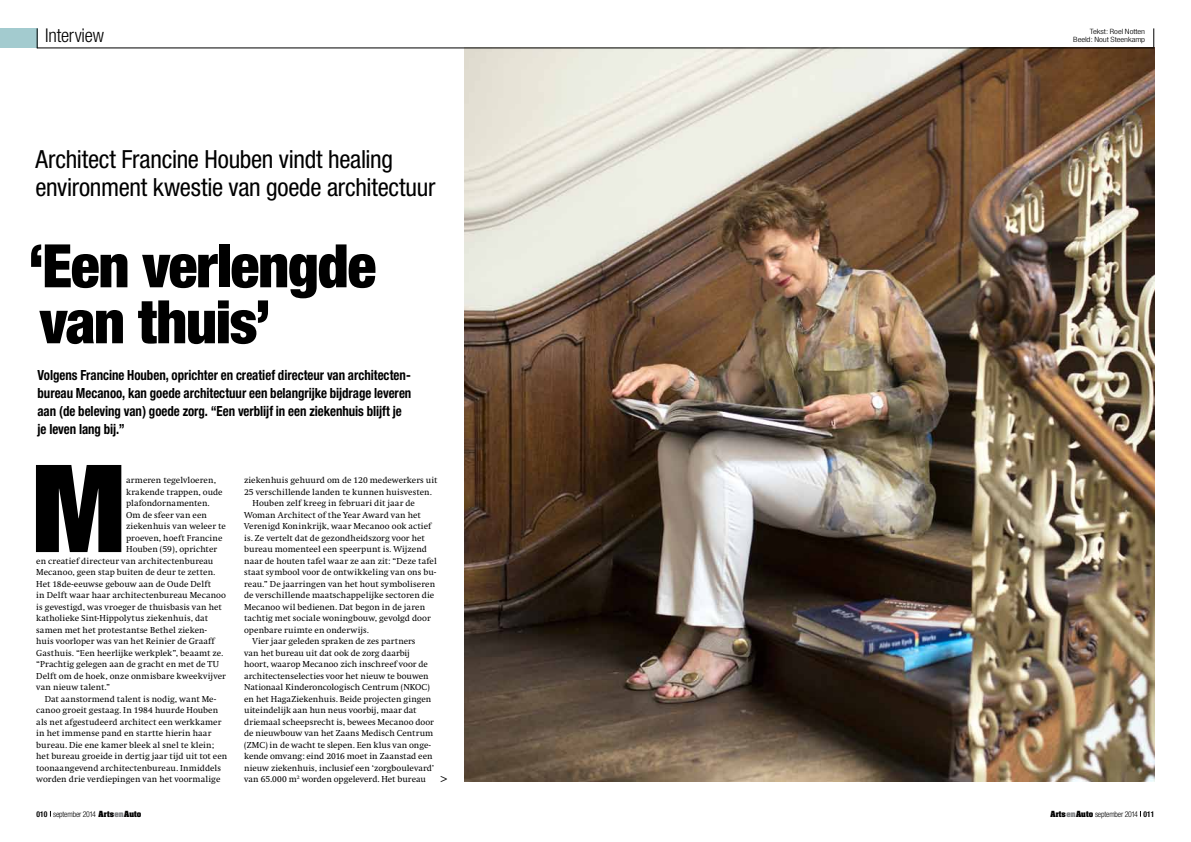
<style>
.page{position:relative;width:1191px;height:842px;background:#fff}
.page>*{position:absolute;margin:0;border:0;box-sizing:border-box;transform-origin:0 0}
.t1{font:900 expanded 121.9px "Helvetica Neue";color:#000}
.t2{font:900 condensed 60px/56px "Helvetica Neue";letter-spacing:-.025em;color:#000}
.t3{font:condensed 25px/28px "Helvetica Neue";letter-spacing:-.01em;color:#000}
.t4{font:300 condensed 19px "Helvetica Neue";letter-spacing:-.01em;color:#000}
.t5{font:700 condensed 14px/18px "Helvetica Neue";color:#000;scale:.92 1}
.t6{font:12px "Helvetica Neue";color:#000}
.t7{font:9px "AA Swift";letter-spacing:.005em;color:#000}
.t8{font:300 condensed 8px "Helvetica Neue";letter-spacing:-.02em;color:#000}
.t9{font:300 condensed 7.3px/8.3px "Helvetica Neue";letter-spacing:-.005em;color:#000;text-align:right;scale:1.21 1}
.s1{font-weight:700}
.s2{font-family:"Aachen";font-weight:700;font-stretch:normal;font-size:7.2px}
.s3{font-family:"Aachen";font-weight:700;font-stretch:normal;font-size:7.2px;color:#808285}
</style>
<div class="page">
<div style="left:0;top:28px;width:37px;height:20px;background:#a3cbcf"></div>
<svg style="left:37px;top:28px;width:1px;height:20px"></svg>
<svg style="left:1153px;top:28px;width:1px;height:20px"></svg>
<img style="left:464px;top:49px;width:690px;height:733px">
<hr style="left:37px;top:48px;width:1117px;height:1px;background:#000">
<h3 class="t4" style="left:45px;top:24px;width:60px">Interview</h3>
<p class="t9" style="left:1073px;top:27px;width:61px">Tekst: Roel Notten<br>Beeld: Nout Steenkamp</p>
<h3 class="t3" style="left:35px;top:145px;width:401px">Architect Francine Houben vindt healing environment kwestie van goede architectuur</h3>
<h2 class="t2" style="left:28px;top:237px;width:349px">‘Een verlengde van thuis’</h2>
<p class="t5" style="left:38px;top:366px;width:408px">Volgens Francine Houben, oprichter en creatief directeur van architecten&shy;bureau Mecanoo, kan goede architectuur een belangrijke bijdrage leveren aan (de beleving van) goede zorg. “Een verblijf in een ziekenhuis blijft je je leven lang bij.”</p>
<h1 class="t1" style="left:31px;top:431px;width:96px">M</h1>
<p class="t7" style="left:126px;top:475px;width:91px">armeren tegelvloeren,</p>
<p class="t7" style="left:126px;top:487px;width:98px">krakende trappen, oude</p>
<p class="t7" style="left:126px;top:498px;width:85px">plafondornamenten.</p>
<p class="t7" style="left:126px;top:510px;width:82px">Om de sfeer van een</p>
<p class="t7" style="left:126px;top:521px;width:101px">ziekenhuis van weleer te</p>
<p class="t7" style="left:126px;top:533px;width:98px">proeven, hoeft Francine</p>
<p class="t7" style="left:126px;top:544px;width:92px">Houben (59), oprichter</p>
<p class="t7" style="left:36px;top:556px;width:179px">en creatief directeur van architectenbureau</p>
<p class="t7" style="left:36px;top:567px;width:181px">Mecanoo, geen stap buiten de deur te zetten.</p>
<p class="t7" style="left:36px;top:579px;width:176px">Het 18de-eeuwse gebouw aan de Oude Delft</p>
<p class="t7" style="left:36px;top:590px;width:191px">in Delft waar haar architectenbureau Mecanoo</p>
<p class="t7" style="left:36px;top:602px;width:187px">is gevestigd, was vroeger de thuisbasis van het</p>
<p class="t7" style="left:36px;top:613px;width:173px">katholieke Sint-Hippolytus ziekenhuis, dat</p>
<p class="t7" style="left:36px;top:625px;width:172px">samen met het protestantse Bethel zieken-</p>
<p class="t7" style="left:36px;top:636px;width:180px">huis voorloper was van het Reinier de Graaff</p>
<p class="t7" style="left:36px;top:648px;width:188px">Gasthuis. “Een heerlijke werkplek”, beaamt ze.</p>
<p class="t7" style="left:36px;top:659px;width:184px">“Prachtig gelegen aan de gracht en met de TU</p>
<p class="t7" style="left:36px;top:671px;width:191px">Delft om de hoek, onze onmisbare kweekvijver</p>
<p class="t7" style="left:36px;top:682px;width:75px">van nieuw talent.”</p>
<p class="t7" style="left:45px;top:694px;width:173px">Dat aanstormend talent is nodig, want Me-</p>
<p class="t7" style="left:36px;top:705px;width:183px">canoo groeit gestaag. In 1984 huurde Houben</p>
<p class="t7" style="left:36px;top:717px;width:187px">als net afgestudeerd architect een werkkamer</p>
<p class="t7" style="left:36px;top:728px;width:177px">in het immense pand en startte hierin haar</p>
<p class="t7" style="left:36px;top:740px;width:179px">bureau. Die ene kamer bleek al snel te klein;</p>
<p class="t7" style="left:36px;top:751px;width:193px">het bureau groeide in dertig jaar tijd uit tot een</p>
<p class="t7" style="left:36px;top:763px;width:186px">toonaangevend architectenbureau. Inmiddels</p>
<p class="t7" style="left:36px;top:774px;width:186px">worden drie verdiepingen van het voormalige</p>
<p class="t7" style="left:244px;top:475px;width:195px">ziekenhuis gehuurd om de 120 medewerkers uit</p>
<p class="t7" style="left:244px;top:487px;width:189px">25 verschillende landen te kunnen huisvesten.</p>
<p class="t7" style="left:253px;top:498px;width:164px">Houben zelf kreeg in februari dit jaar de</p>
<p class="t7" style="left:244px;top:510px;width:178px">Woman Architect of the Year Award van het</p>
<p class="t7" style="left:244px;top:521px;width:189px">Verenigd Koninkrijk, waar Mecanoo ook actief</p>
<p class="t7" style="left:244px;top:533px;width:182px">is. Ze vertelt dat de gezondheidszorg voor het</p>
<p class="t7" style="left:244px;top:544px;width:184px">bureau momenteel een speerpunt is. Wijzend</p>
<p class="t7" style="left:244px;top:556px;width:194px">naar de houten tafel waar ze aan zit: “Deze tafel</p>
<p class="t7" style="left:244px;top:567px;width:193px">staat symbool voor de ontwikkeling van ons bu-</p>
<p class="t7" style="left:244px;top:579px;width:193px">reau.” De jaarringen van het hout symboliseren</p>
<p class="t7" style="left:244px;top:590px;width:192px">de verschillende maatschappelijke sectoren die</p>
<p class="t7" style="left:244px;top:602px;width:183px">Mecanoo wil bedienen. Dat begon in de jaren</p>
<p class="t7" style="left:244px;top:613px;width:188px">tachtig met sociale woningbouw, gevolgd door</p>
<p class="t7" style="left:244px;top:625px;width:126px">openbare ruimte en onderwijs.</p>
<p class="t7" style="left:253px;top:636px;width:164px">Vier jaar geleden spraken de zes partners</p>
<p class="t7" style="left:244px;top:648px;width:167px">van het bureau uit dat ook de zorg daarbij</p>
<p class="t7" style="left:244px;top:659px;width:185px">hoort, waarop Mecanoo zich inschreef voor de</p>
<p class="t7" style="left:244px;top:671px;width:186px">architectenselecties voor het nieuw te bouwen</p>
<p class="t7" style="left:244px;top:682px;width:187px">Nationaal Kinderoncologisch Centrum (NKOC)</p>
<p class="t7" style="left:244px;top:694px;width:189px">en het HagaZiekenhuis. Beide projecten gingen</p>
<p class="t7" style="left:244px;top:705px;width:174px">uiteindelijk aan hun neus voorbij, maar dat</p>
<p class="t7" style="left:244px;top:717px;width:191px">driemaal scheepsrecht is, bewees Mecanoo door</p>
<p class="t7" style="left:244px;top:728px;width:191px">de nieuwbouw van het Zaans Medisch Centrum</p>
<p class="t7" style="left:244px;top:740px;width:188px">(ZMC) in de wacht te slepen. Een klus van onge-</p>
<p class="t7" style="left:244px;top:751px;width:190px">kende omvang: eind 2016 moet in Zaanstad een</p>
<p class="t7" style="left:244px;top:763px;width:191px">nieuw ziekenhuis, inclusief een ‘zorgboulevard’</p>
<p class="t7" style="left:244px;top:774px;width:183px">van 65.000 m<sup>2</sup> worden opgeleverd. Het bureau</p>
<h3 class="t6" style="left:447px;top:787px;width:9px;rotate:-180deg">&lt;</h3>
<p class="t8" style="left:37px;top:809px;width:106px"><span class="s1">010</span> september 2014 <span class="s2">Arts</span><span class="s3">en</span><span class="s2">Auto</span></p>
<p class="t8" style="left:1050px;top:809px;width:105px"><span class="s2">Arts</span><span class="s3">en</span><span class="s2">Auto</span> september 2014 <span class="s1">011</span></p>
</div>
